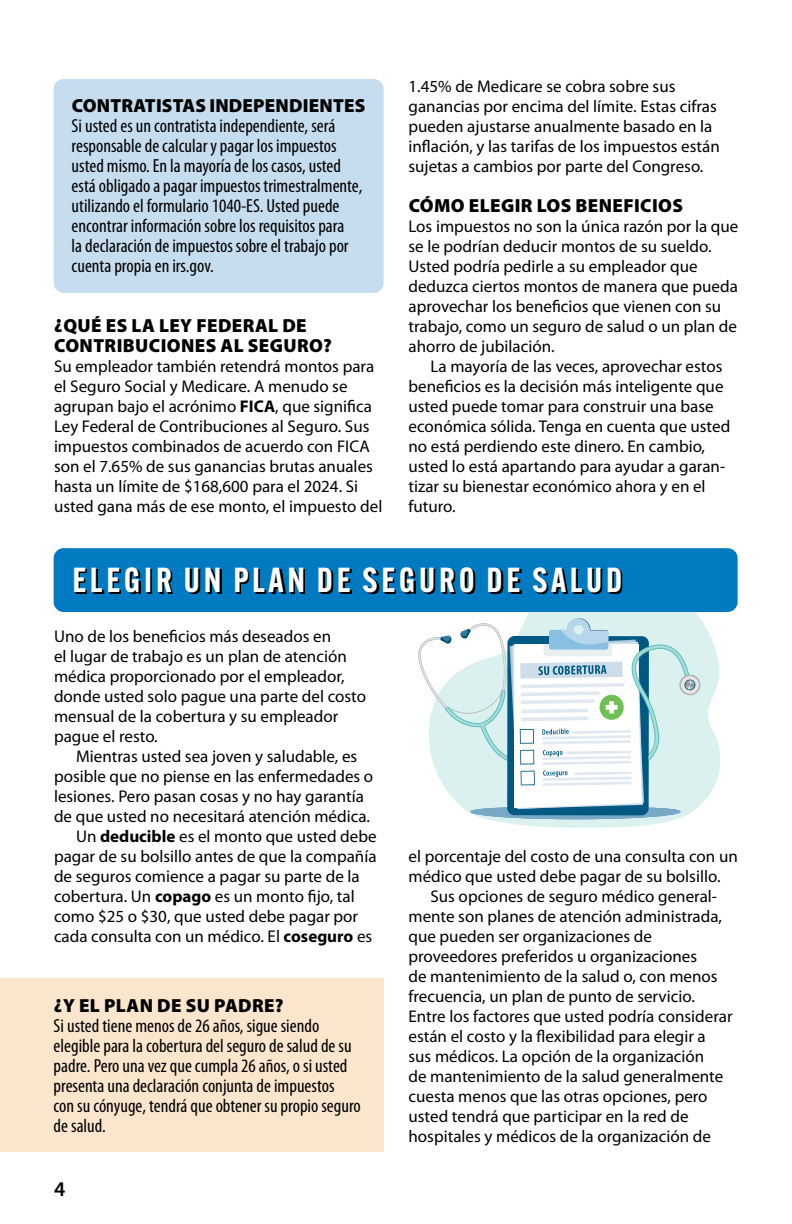
<style>
.page{position:relative;width:792px;height:1224px;background:#fff}
.page>*{position:absolute;margin:0;border:0;box-sizing:border-box;transform-origin:0 0}
.t1{font:600 34px "Alternate Gothic ATF";letter-spacing:.11em;color:#fff}
.t2{font:600 21px "Myriad Pro";color:#000}
.t3{font:condensed 19px/20px "Myriad Pro";color:#000}
.t4{font:900 19px/20px "Myriad Pro";letter-spacing:.02em;color:#000}
.t5{font:17px/20px "Myriad Pro";color:#000}
.s1{font-weight:700}
</style>
<div class="page">
<svg style="left:488px;top:612px;width:232px;height:216px;fill:#daf1f0"></svg>
<svg style="left:418px;top:618px;width:283px;height:201px"></svg>
<div style="left:54px;top:548px;width:684px;height:64px;background:#007ac1;border-radius:10px"></div>
<div style="left:0;top:978px;width:384px;height:174px;background:#fae5cd"></div>
<svg style="left:75px;top:568px;width:548px;height:27px"></svg>
<div style="left:54px;top:79px;width:330px;height:214px;background:#c5ddee;border-radius:10px"></div>
<p class="t4" style="left:72px;top:96px;width:295px">CONTRATISTAS INDEPENDIENTES</p>
<p class="t3" style="left:72px;top:115px;width:292px">Si usted es un contratista independiente, será responsable de calcular y pagar los impuestos usted mismo. En la mayoría de los casos, usted está obligado a pagar impuestos trimestralmente, utilizando el formulario 1040-ES. Usted puede encontrar información sobre los requisitos para<br>la declaración de impuestos sobre el trabajo por cuenta propia en irs.gov.</p>
<p class="t4" style="left:54px;top:316px;width:279px">¿QUÉ ES LA LEY FEDERAL DE<br>CONTRIBUCIONES AL SEGURO?</p>
<p class="t5" style="left:54px;top:357px;width:330px">Su empleador también retendrá montos para el Seguro Social y Medicare. A menudo se agrupan bajo el acrónimo <span class="s1">FICA</span>, que significa Ley Federal de Contribuciones al Seguro. Sus impuestos combinados de acuerdo con FICA son el 7.65% de sus ganancias brutas anuales hasta un límite de $168,600 para el 2024. Si usted gana más de ese monto, el impuesto del</p>
<p class="t5" style="left:408px;top:77px;width:313px">1.45% de Medicare se cobra sobre sus ganancias por encima del límite. Estas cifras pueden ajustarse anualmente basado en la inflación, y las tarifas de los impuestos están sujetas a cambios por parte del Congreso.</p>
<p class="t4" style="left:409px;top:196px;width:276px">CÓMO ELEGIR LOS BENEFICIOS</p>
<p class="t5" style="left:408px;top:217px;width:331px">Los impuestos no son la única razón por la que se le podrían deducir montos de su sueldo.<br>Usted podría pedirle a su empleador que deduzca ciertos montos de manera que pueda aprovechar los beneficios que vienen con su trabajo, como un seguro de salud o un plan de ahorro de jubilación.</p>
<p class="t5" style="left:408px;top:357px;width:323px;text-indent:22px">La mayoría de las veces, aprovechar estos beneficios es la decisión más inteligente que usted puede tomar para construir una base económica sólida. Tenga en cuenta que usted no está perdiendo este dinero. En cambio, usted lo está apartando para ayudar a garan&shy;tizar su bienestar económico ahora y en el futuro.</p>
<h1 class="t1" style="left:72px;top:558px;width:552px">ELEGIR UN PLAN DE SEGURO DE SALUD</h1>
<p class="t5" style="left:54px;top:627px;width:314px">Uno de los beneficios más deseados en<br>el lugar de trabajo es un plan de atención médica proporcionado por el empleador, donde usted solo pague una parte del costo mensual de la cobertura y su empleador pague el resto.</p>
<p class="t5" style="left:76px;top:747px;width:283px">Mientras usted sea joven y saludable, es</p>
<p class="t5" style="left:54px;top:767px;width:321px">posible que no piense en las enfermedades o</p>
<p class="t5" style="left:54px;top:787px;width:311px">lesiones. Pero pasan cosas y no hay garantía</p>
<p class="t5" style="left:54px;top:807px;width:318px">de que usted no necesitará atención médica.</p>
<p class="t5" style="left:76px;top:827px;width:302px">Un <span class="s1">deducible</span> es el monto que usted debe</p>
<p class="t5" style="left:54px;top:847px;width:324px">pagar de su bolsillo antes de que la compañía</p>
<p class="t5" style="left:54px;top:867px;width:307px">de seguros comience a pagar su parte de la</p>
<p class="t5" style="left:54px;top:887px;width:302px">cobertura. Un <span class="s1">copago</span> es un monto fijo, tal</p>
<p class="t5" style="left:54px;top:907px;width:306px">como $25 o $30, que usted debe pagar por</p>
<p class="t5" style="left:54px;top:927px;width:320px">cada consulta con un médico. El <span class="s1">coseguro</span> es</p>
<p class="t4" style="left:54px;top:996px;width:231px">¿Y EL PLAN DE SU PADRE?</p>
<p class="t3" style="left:54px;top:1015px;width:309px">Si usted tiene menos de 26 años, sigue siendo elegible para la cobertura del seguro de salud de su padre. Pero una vez que cumpla 26 años, o si usted presenta una declaración conjunta de impuestos<br>con su cónyuge, tendrá que obtener su propio seguro de salud.</p>
<p class="t2" style="left:54px;top:1176px;width:13px">4</p>
<p class="t5" style="left:408px;top:847px;width:331px">el porcentaje del costo de una consulta con un médico que usted debe pagar de su bolsillo.</p>
<p class="t5" style="left:408px;top:887px;width:326px;text-indent:22px">Sus opciones de seguro médico general&shy;mente son planes de atención administrada, que pueden ser organizaciones de proveedores preferidos u organizaciones<br>de mantenimiento de la salud o, con menos frecuencia, un plan de punto de servicio.<br>Entre los factores que usted podría considerar están el costo y la flexibilidad para elegir a sus médicos. La opción de la organización<br>de mantenimiento de la salud generalmente cuesta menos que las otras opciones, pero usted tendrá que participar en la red de hospitales y médicos de la organización de</p>
</div>
